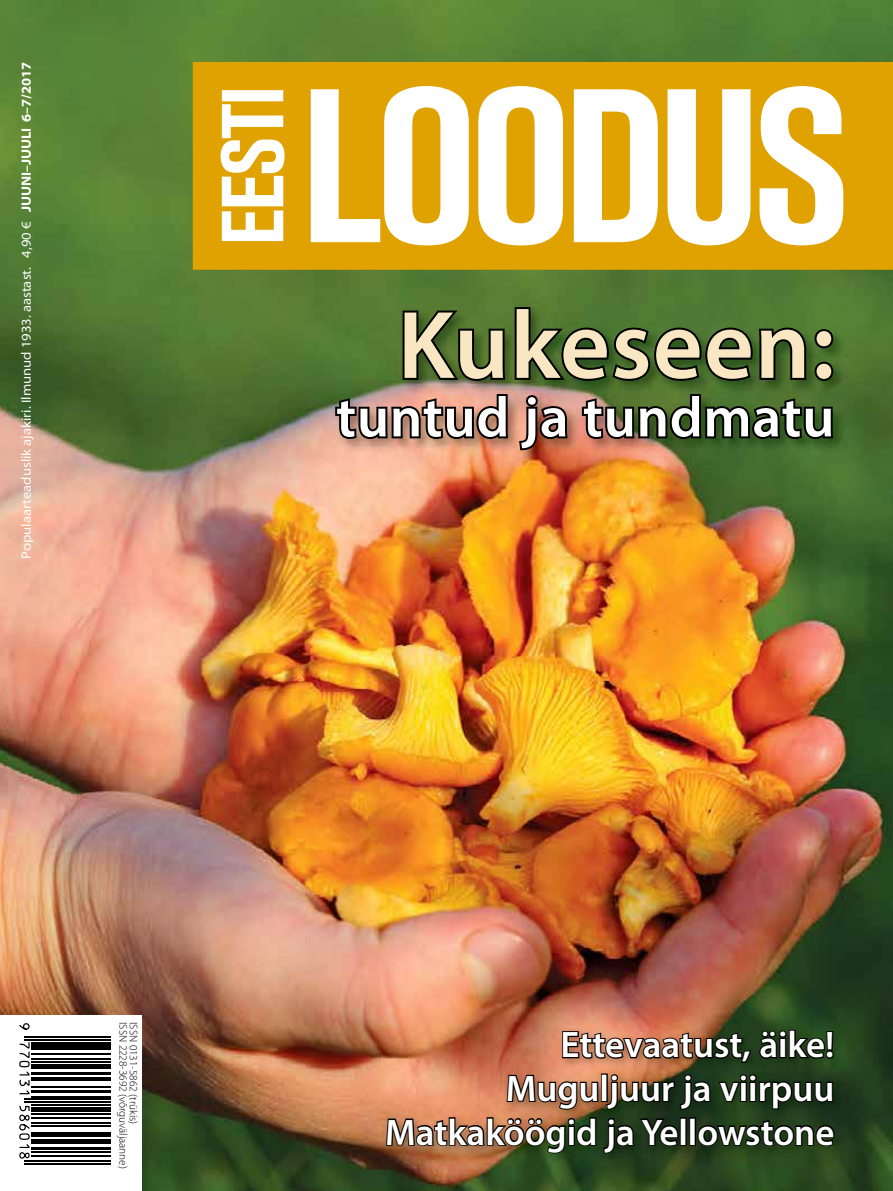
<style>
.page{position:relative;width:893px;height:1191px;background:#fff}
.page>*{position:absolute;margin:0;border:0;box-sizing:border-box;transform-origin:0 0}
.t1{font:600 96.9px "Myriad Pro";letter-spacing:.01em;color:#f9e7c3}
.t2{font:600 56.85px "Myriad Pro";letter-spacing:.01em;color:#fff}
.t3{font:600 36.9px/43.7px "Myriad Pro";color:#fff;text-align:right}
.t4{font:semi-expanded 13.5px "Myriad Pro";color:#fff}
.t5{font:300 11.25px "Myriad Pro";letter-spacing:-.005em;color:#000}
.s1{font-weight:700}
</style>
<div class="page">
<img style="left:0;top:0;width:893px;height:1191px">
<div style="left:0;top:1015px;width:142px;height:176px;background:#fff"></div>
<svg style="left:193px;top:62px;width:700px;height:208px;fill:#e0a200"></svg>
<svg style="left:24px;top:1040px;width:87px;height:125px"></svg>
<hr style="left:24px;top:1036px;width:87px;height:2px;background:#000">
<hr style="left:24px;top:1039px;width:87px;height:1px;background:#000">
<hr style="left:31px;top:1042px;width:80px;height:4px;background:#000">
<hr style="left:31px;top:1047px;width:80px;height:3px;background:#000">
<hr style="left:31px;top:1052px;width:80px;height:2px;background:#000">
<hr style="left:31px;top:1058px;width:80px;height:1px;background:#000">
<hr style="left:31px;top:1061px;width:80px;height:1px;background:#000">
<hr style="left:31px;top:1065px;width:80px;height:4px;background:#000">
<hr style="left:31px;top:1071px;width:80px;height:3px;background:#000">
<hr style="left:31px;top:1077px;width:80px;height:1px;background:#000">
<hr style="left:31px;top:1079px;width:80px;height:2px;background:#000">
<hr style="left:31px;top:1086px;width:80px;height:1px;background:#000">
<hr style="left:31px;top:1090px;width:80px;height:3px;background:#000">
<hr style="left:31px;top:1095px;width:80px;height:2px;background:#000">
<hr style="left:24px;top:1098px;width:87px;height:1px;background:#000">
<hr style="left:24px;top:1101px;width:87px;height:1px;background:#000">
<hr style="left:31px;top:1104px;width:80px;height:1px;background:#000">
<hr style="left:31px;top:1108px;width:80px;height:4px;background:#000">
<hr style="left:31px;top:1113px;width:80px;height:1px;background:#000">
<hr style="left:31px;top:1117px;width:80px;height:1px;background:#000">
<hr style="left:31px;top:1122px;width:80px;height:2px;background:#000">
<hr style="left:31px;top:1125px;width:80px;height:1px;background:#000">
<hr style="left:31px;top:1132px;width:80px;height:4px;background:#000">
<hr style="left:31px;top:1138px;width:80px;height:2px;background:#000">
<hr style="left:31px;top:1141px;width:80px;height:3px;background:#000">
<hr style="left:31px;top:1146px;width:80px;height:3px;background:#000">
<hr style="left:31px;top:1151px;width:80px;height:1px;background:#000">
<hr style="left:31px;top:1155px;width:80px;height:1px;background:#000">
<hr style="left:24px;top:1160px;width:87px;height:1px;background:#000">
<hr style="left:24px;top:1163px;width:87px;height:1px;background:#000">
<svg style="left:19px;top:1023px;width:11px;height:7px"></svg>
<svg style="left:19px;top:1041px;width:12px;height:118px"></svg>
<hr style="left:0;top:1015px;width:1px;height:176px;background:#e0a200">
<img style="left:381px;top:1024px;width:464px;height:139px">
<img style="left:385px;top:946px;width:450px;height:242px">
<img style="left:334px;top:305px;width:513px;height:159px">
<svg style="left:401px;top:308px;width:106px;height:75px;background:#354c1e"></svg>
<svg style="left:513px;top:305px;width:322px;height:78px;background:#335020"></svg>
<svg style="left:333px;top:392px;width:177px;height:50px;background:#7c5d50"></svg>
<svg style="left:517px;top:393px;width:53px;height:60px;background:#845446"></svg>
<svg style="left:580px;top:392px;width:255px;height:50px;background:#364321"></svg>
<p class="t4" style="left:19px;top:559px;width:498px;rotate:-90deg">Populaarteaduslik ajakiri. Ilmunud 1933. aastast. 4,90 € <span class="s1">JUUNI–JUULI 6–7/2017</span></p>
<h1 class="t1" style="left:398px;top:284px;width:438px">Kukeseen:</h1>
<h2 class="t2" style="left:336px;top:381px;width:500px">tuntud ja tundmatu</h2>
<p class="t5" style="left:129px;top:1022px;width:148px;rotate:90deg">ISSN 2228-3692 (võrguväljaanne)</p>
<p class="t5" style="left:140px;top:1022px;width:104px;rotate:90deg">ISSN 0131-5862 (trükis)</p>
<h3 class="t3" style="left:385px;top:1022px;width:451px">Ettevaatust, äike!<br>Muguljuur ja viirpuu<br>Matkaköögid ja Yellowstone</h3>
</div>
